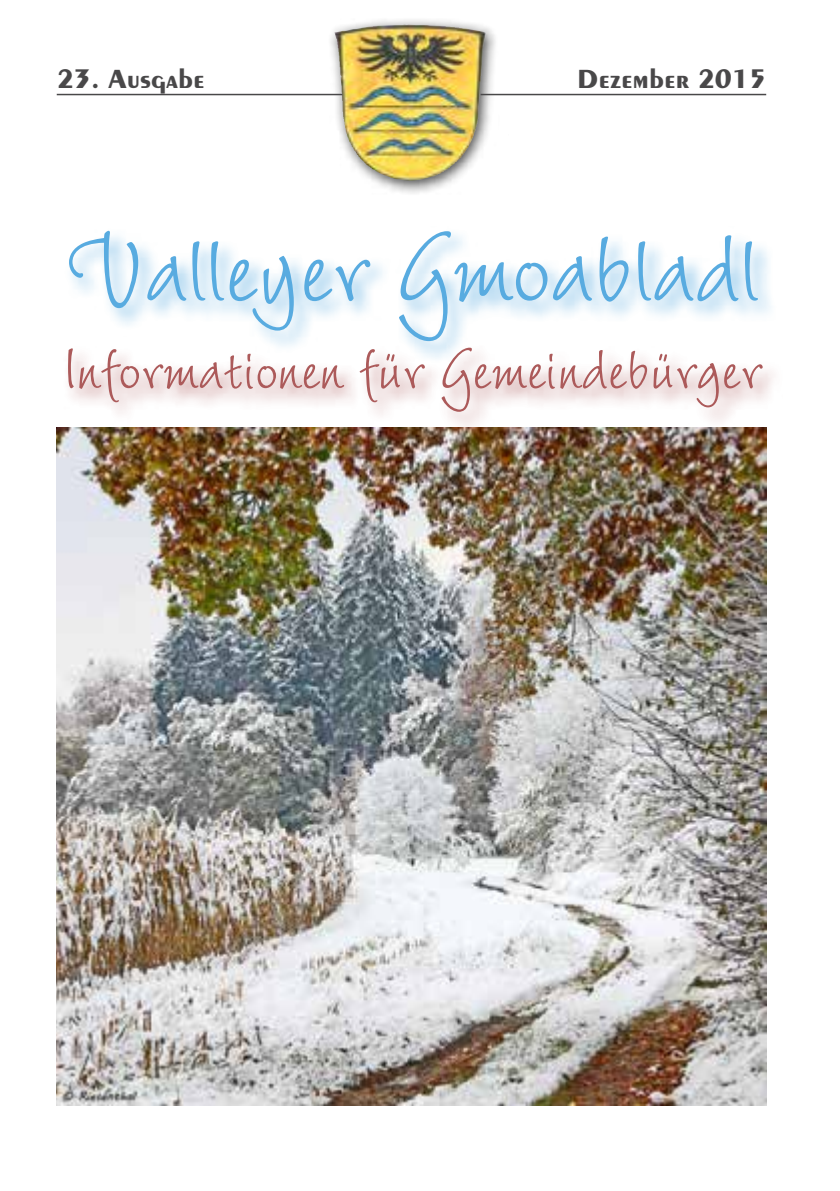
<style>
.page{position:relative;width:840px;height:1191px;background:#fff}
.page>*{position:absolute;margin:0;border:0;box-sizing:border-box;transform-origin:0 0}
.t1{font:144px "Wiesbaden Swing";color:#58abe0}
.t2{font:84px "Wiesbaden Swing";color:#ac5a5a}
.t3{font:700 28px "Peignot";color:#494849}
</style>
<div class="page">
<div style="left:326px;top:15px;width:173px;height:180px;background:#000;opacity:.7"></div>
<img style="left:334px;top:25px;width:151px;height:157px">
<img style="left:57px;top:427px;width:708px;height:679px">
<hr style="left:480px;top:94px;width:285px;height:1px;background:#494849">
<hr style="left:57px;top:94px;width:285px;height:1px;background:#494849">
<div style="left:64px;top:227px;width:714px;height:136px;background:#58abe0;opacity:.75"></div>
<div style="left:62px;top:343px;width:720px;height:90px;background:#ac5a5a;opacity:.75"></div>
<p class="t3" style="left:57px;top:63px;width:149px">23. Ausgabe</p>
<p class="t3" style="left:576px;top:63px;width:190px">Dezember 2015</p>
<h1 class="t1" style="left:64px;top:187px;width:695px">Valleyer Gmoabladl</h1>
<p class="t2" style="left:61px;top:322px;width:701px">Informationen für Gemeindebürger</p>
</div>
